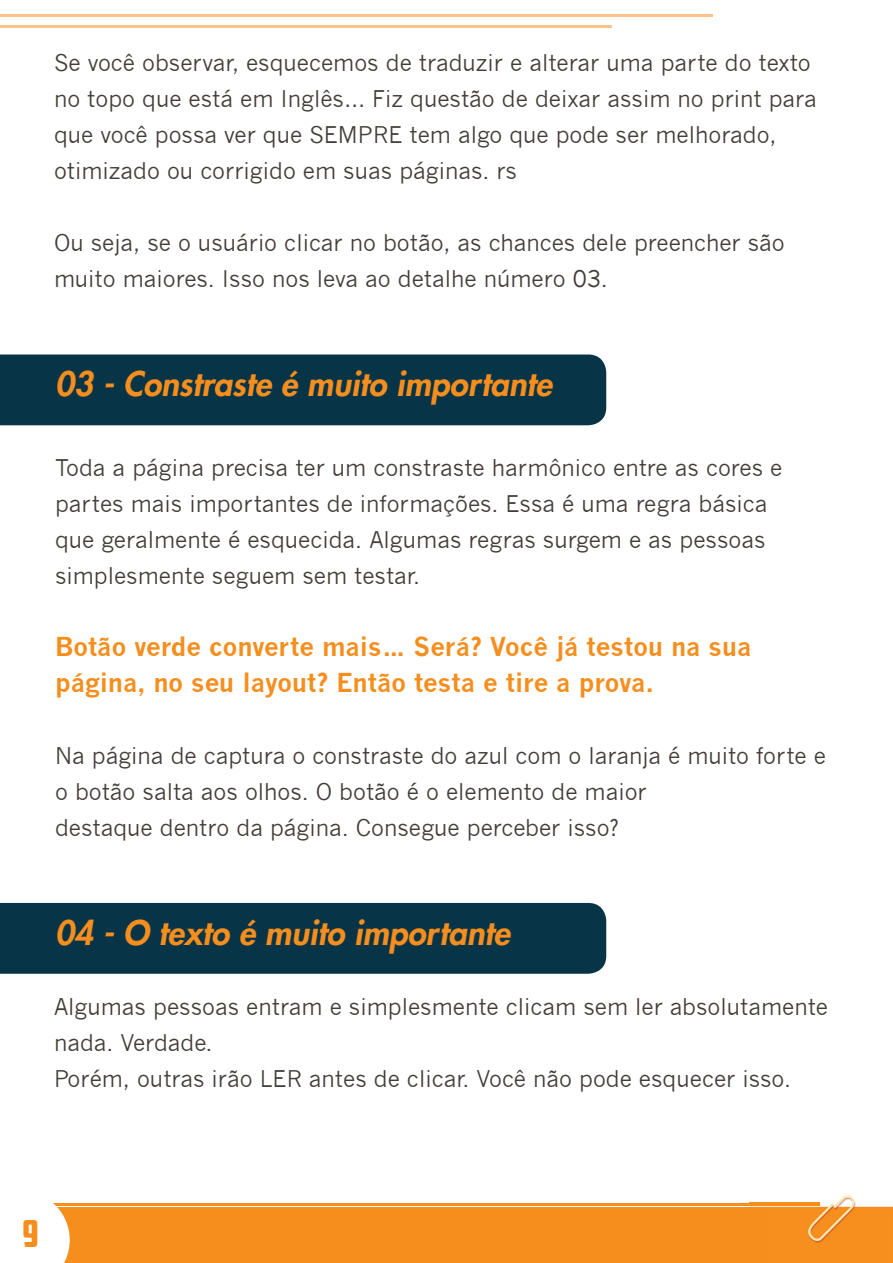
<style>
.page{position:relative;width:893px;height:1263px;background:#fff}
.page>*{position:absolute;margin:0;border:0;box-sizing:border-box;transform-origin:0 0}
.t1{font:37.5px "American Captain";color:#f68e1e}
.t2{font:italic 800 33px "Futura LT";color:#f68e1e}
.t3{font:700 25.5px/36px "News Gothic";color:#f68e1e}
.t4{font:22.5px/36px "News Gothic";color:#423d3a}
</style>
<div class="page">
<hr style="left:0;top:1203px;width:819px;height:2px;background:#f68e1e">
<img style="left:750px;top:1196px;width:143px;height:67px">
<img style="left:750px;top:1203px;width:69px;height:2px">
<div style="left:0;top:1208px;width:769px;height:55px;background:#f68e1e"></div>
<div style="left:0;top:1203px;width:70px;height:60px;background:#fff"></div>
<hr style="left:0;top:14px;width:712px;height:3px;background:#fcc287">
<hr style="left:0;top:26px;width:611px;height:2px;background:#fcc287">
<div style="left:0;top:354px;width:606px;height:71px;background:#073446"></div>
<div style="left:0;top:903px;width:606px;height:71px;background:#073446"></div>
<p class="t4" style="left:54px;top:45px;width:764px">Se você observar, esquecemos de traduzir e alterar uma parte do texto no topo que está em Inglês… Fiz questão de deixar assim no print para que você possa ver que SEMPRE tem algo que pode ser melhorado, otimizado ou corrigido em suas páginas. rs</p>
<p class="t4" style="left:54px;top:225px;width:732px">Ou seja, se o usuário clicar no botão, as chances dele preencher são muito maiores. Isso nos leva ao detalhe número 03.</p>
<h2 class="t2" style="left:55px;top:363px;width:499px">03 - Constraste é muito importante</h2>
<p class="t4" style="left:55px;top:450px;width:729px">Toda a página precisa ter um constraste harmônico entre as cores e partes mais importantes de informações. Essa é uma regra básica que geralmente é esquecida. Algumas regras surgem e as pessoas simplesmente seguem sem testar.</p>
<p class="t3" style="left:55px;top:628px;width:698px">Botão verde converte mais… Será? Você já testou na sua página, no seu layout? Então testa e tire a prova.</p>
<p class="t4" style="left:55px;top:738px;width:772px">Na página de captura o constraste do azul com o laranja é muito forte e o botão salta aos olhos. O botão é o elemento de maior<br>destaque dentro da página. Consegue perceber isso?</p>
<h2 class="t2" style="left:55px;top:911px;width:457px">04 - O texto é muito importante</h2>
<p class="t4" style="left:54px;top:988px;width:776px">Algumas pessoas entram e simplesmente clicam sem ler absolutamente nada. Verdade.<br>Porém, outras irão LER antes de clicar. Você não pode esquecer isso.</p>
<h1 class="t1" style="left:23px;top:1211px;width:18px">9</h1>
</div>
